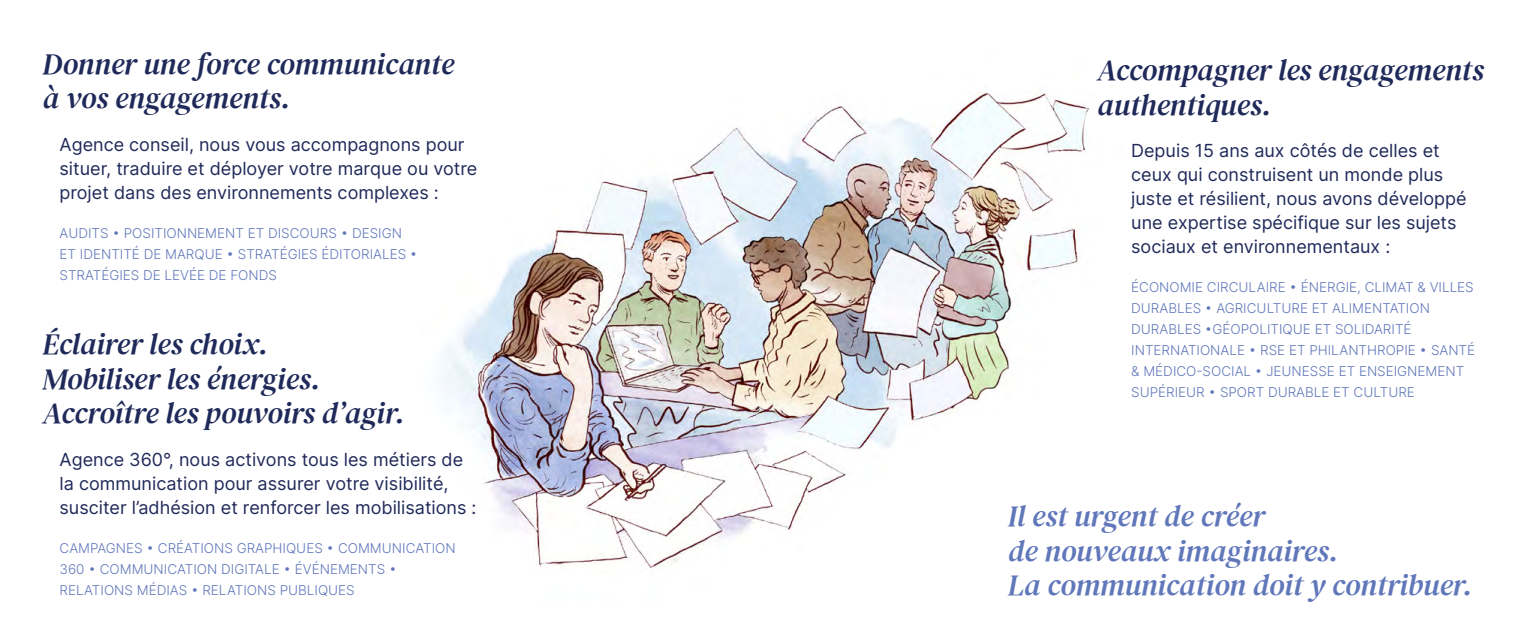
<style>
.page{position:relative;width:1531px;height:638px;background:#fff}
.page>*{position:absolute;margin:0;border:0;box-sizing:border-box;transform-origin:0 0}
.t1{font:italic 30px/34.5px "DM Serif Text";color:#202a5a}
.t2{font:italic 30px/34.5px "DM Serif Text";color:#6077ba}
.t3{font:18px/24px "Inter";color:#202a5a}
.t4{font:300 13.5px/21px "Inter";color:#6077ba}
</style>
<div class="page">
<img style="left:441px;top:92px;width:649px;height:476px">
<h1 class="t1" style="left:43px;top:47px;width:413px">Donner une force communicante à vos engagements.</h1>
<h2 class="t3" style="left:60px;top:132px;width:419px">Agence conseil, nous vous accompagnons pour situer, traduire et déployer votre marque ou votre projet dans des environnements complexes :</h2>
<p class="t4" style="left:60px;top:222px;width:359px">AUDITS • POSITIONNEMENT ET DISCOURS • DESIGN<br>ET IDENTITÉ DE MARQUE • STRATÉGIES ÉDITORIALES •<br>STRATÉGIES DE LEVÉE DE FONDS</p>
<h1 class="t1" style="left:43px;top:327px;width:364px">Éclairer les choix.<br>Mobiliser les énergies.<br>Accroître les pouvoirs d’agir.</h1>
<h2 class="t3" style="left:60px;top:447px;width:418px">Agence 360°, nous activons tous les métiers de la communication pour assurer votre visibilité, susciter l’adhésion et renforcer les mobilisations :</h2>
<p class="t4" style="left:60px;top:537px;width:398px">CAMPAGNES • CRÉATIONS GRAPHIQUES • COMMUNICATION<br>360 • COMMUNICATION DIGITALE • ÉVÉNEMENTS •<br>RELATIONS MÉDIAS • RELATIONS PUBLIQUES</p>
<h1 class="t1" style="left:1097px;top:53px;width:388px">Accompagner les engagements authentiques.</h1>
<h2 class="t3" style="left:1131px;top:138px;width:337px">Depuis 15 ans aux côtés de celles et ceux qui construisent un monde plus juste et résilient, nous avons développé une expertise spécifique sur les sujets sociaux et environnementaux :</h2>
<p class="t4" style="left:1131px;top:276px;width:345px">ÉCONOMIE CIRCULAIRE • ÉNERGIE, CLIMAT &amp; VILLES DURABLES • AGRICULTURE ET ALIMENTATION DURABLES •GÉOPOLITIQUE ET SOLIDARITÉ INTERNATIONALE • RSE ET PHILANTHROPIE • SANTÉ &amp; MÉDICO-SOCIAL • JEUNESSE ET ENSEIGNEMENT SUPÉRIEUR • SPORT DURABLE ET CULTURE</p>
<h1 class="t2" style="left:1008px;top:499px;width:466px">Il est urgent de créer<br>de nouveaux imaginaires.<br>La communication doit y contribuer.</h1>
</div>
